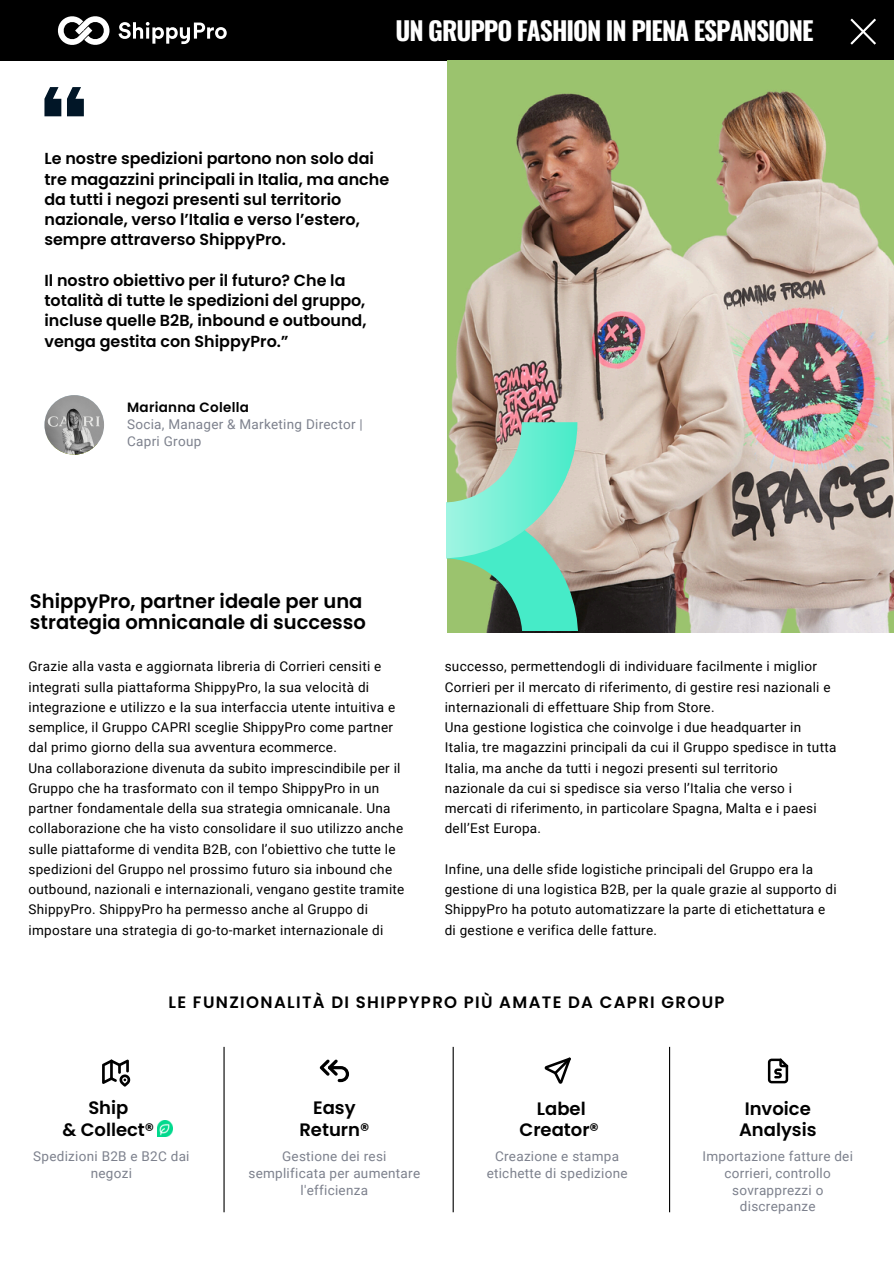
<style>
.page{position:relative;width:894px;height:1264px;background:#fff}
.page>*{position:absolute;margin:0;border:0;box-sizing:border-box;transform-origin:0 0}
.t1{font:700 25.5px "Oswald";letter-spacing:-.04em;color:#fff}
.t2{font:600 19.5px/21.3px "Poppins";color:#000}
.t3{font:600 18px/21.3px "Poppins";color:#000;text-align:center}
.t4{font:600 16.5px "Poppins";letter-spacing:.08em;color:#000}
.t5{font:600 15.9px/20.2px "Poppins";color:#000}
.t6{font:13.5px/20.2px "Roboto";letter-spacing:.02em;color:#000}
.t7{font:13.5px/16.8px "Roboto";letter-spacing:.02em;color:#7d818d;text-align:center}
.t8{font:600 13.5px "Poppins";letter-spacing:.02em;color:#000}
</style>
<div class="page">
<div style="left:0;top:0;width:893px;height:60px;background:#000"></div>
<svg style="left:58px;top:16px;width:52px;height:29px"></svg>
<svg style="left:118px;top:22px;width:109px;height:22px"></svg>
<svg style="left:850px;top:19px;width:25px;height:26px"></svg>
<img style="left:447px;top:60px;width:446px;height:572px">
<svg style="left:446px;top:422px;width:132px;height:208px"></svg>
<svg style="left:320px;top:1059px;width:29px;height:23px"></svg>
<hr style="left:223px;top:1046px;width:1px;height:166px;background:#000">
<hr style="left:452px;top:1046px;width:1px;height:166px;background:#000">
<hr style="left:668px;top:1046px;width:2px;height:166px;background:#000">
<svg style="left:44px;top:87px;width:40px;height:29px"></svg>
<img style="left:44px;top:395px;width:60px;height:59px;border-radius:50%">
<svg style="left:767px;top:1058px;width:21px;height:25px"></svg>
<svg style="left:544px;top:1057px;width:26px;height:26px"></svg>
<svg style="left:102px;top:1059px;width:28px;height:27px"></svg>
<img style="left:157px;top:1120px;width:16px;height:16px">
<p class="t1" style="left:395px;top:11px;width:419px">UN GRUPPO FASHION IN PIENA ESPANSIONE</p>
<p class="t5" style="left:44px;top:149px;width:346px">Le nostre spedizioni partono non solo dai tre magazzini principali in Italia, ma anche da tutti i negozi presenti sul territorio nazionale, verso l’Italia e verso l’estero, sempre attraverso ShippyPro.</p>
<h1 class="t5" style="left:44px;top:270px;width:323px">Il nostro obiettivo per il futuro? Che la totalità di tutte le spedizioni del gruppo, incluse quelle B2B, inbound e outbound, venga gestita con ShippyPro.”</h1>
<p class="t8" style="left:127px;top:398px;width:123px">Marianna Colella</p>
<p class="t7" style="left:127px;top:416px;width:237px">Socia, Manager &amp; Marketing Director |</p>
<h4 class="t7" style="left:127px;top:432px;width:76px">Capri Group</h4>
<p class="t2" style="left:30px;top:590px;width:337px">ShippyPro, partner ideale per una strategia omnicanale di successo</p>
<p class="t6" style="left:28px;top:656px;width:368px">Grazie alla vasta e aggiornata libreria di Corrieri censiti e integrati sulla piattaforma ShippyPro, la sua velocità di integrazione e utilizzo e la sua interfaccia utente intuitiva e semplice, il Gruppo CAPRI sceglie ShippyPro come partner dal primo giorno della sua avventura ecommerce.</p>
<p class="t6" style="left:28px;top:757px;width:377px">Una collaborazione divenuta da subito imprescindibile per il Gruppo che ha trasformato con il tempo ShippyPro in un partner fondamentale della sua strategia omnicanale. Una collaborazione che ha visto consolidare il suo utilizzo anche sulle piattaforme di vendita B2B, con l’obiettivo che tutte le spedizioni del Gruppo nel prossimo futuro sia inbound che outbound, nazionali e internazionali, vengano gestite tramite ShippyPro. ShippyPro ha permesso anche al Gruppo di impostare una strategia di go-to-market internazionale di</p>
<p class="t6" style="left:444px;top:656px;width:387px">successo, permettendogli di individuare facilmente i miglior<br>Corrieri per il mercato di riferimento, di gestire resi nazionali e internazionali di effettuare Ship from Store.</p>
<p class="t6" style="left:444px;top:717px;width:393px">Una gestione logistica che coinvolge i due headquarter in Italia, tre magazzini principali da cui il Gruppo spedisce in tutta Italia, ma anche da tutti i negozi presenti sul territorio nazionale da cui si spedisce sia verso l’Italia che verso i mercati di riferimento, in particolare Spagna, Malta e i paesi dell’Est Europa.</p>
<h2 class="t6" style="left:444px;top:859px;width:393px">Infine, una delle sfide logistiche principali del Gruppo era la gestione di una logistica B2B, per la quale grazie al supporto di ShippyPro ha potuto automatizzare la parte di etichettatura e di gestione e verifica delle fatture.</h2>
<p class="t4" style="left:168px;top:991px;width:557px">LE FUNZIONALITÀ DI SHIPPYPRO PIÙ AMATE DA CAPRI GROUP</p>
<h3 class="t3" style="left:62px;top:1097px;width:93px">Ship<br>&amp; Collect®</h3>
<p class="t3" style="left:299px;top:1097px;width:71px">Easy<br>Return®</p>
<h2 class="t3" style="left:738px;top:1097px;width:79px">Invoice<br>Analysis</h2>
<p class="t7" style="left:486px;top:1147px;width:142px">Creazione e stampa etichette di spedizione</p>
<p class="t3" style="left:519px;top:1097px;width:81px">Label<br>Creator®</p>
<p class="t7" style="left:33px;top:1147px;width:158px">Spedizioni B2B e B2C dai negozi</p>
<p class="t7" style="left:248px;top:1148px;width:173px">Gestione dei resi semplificata per aumentare l'efficienza</p>
<p class="t7" style="left:702px;top:1147px;width:152px">Importazione fatture dei corrieri, controllo sovrapprezzi o discrepanze</p>
</div>
